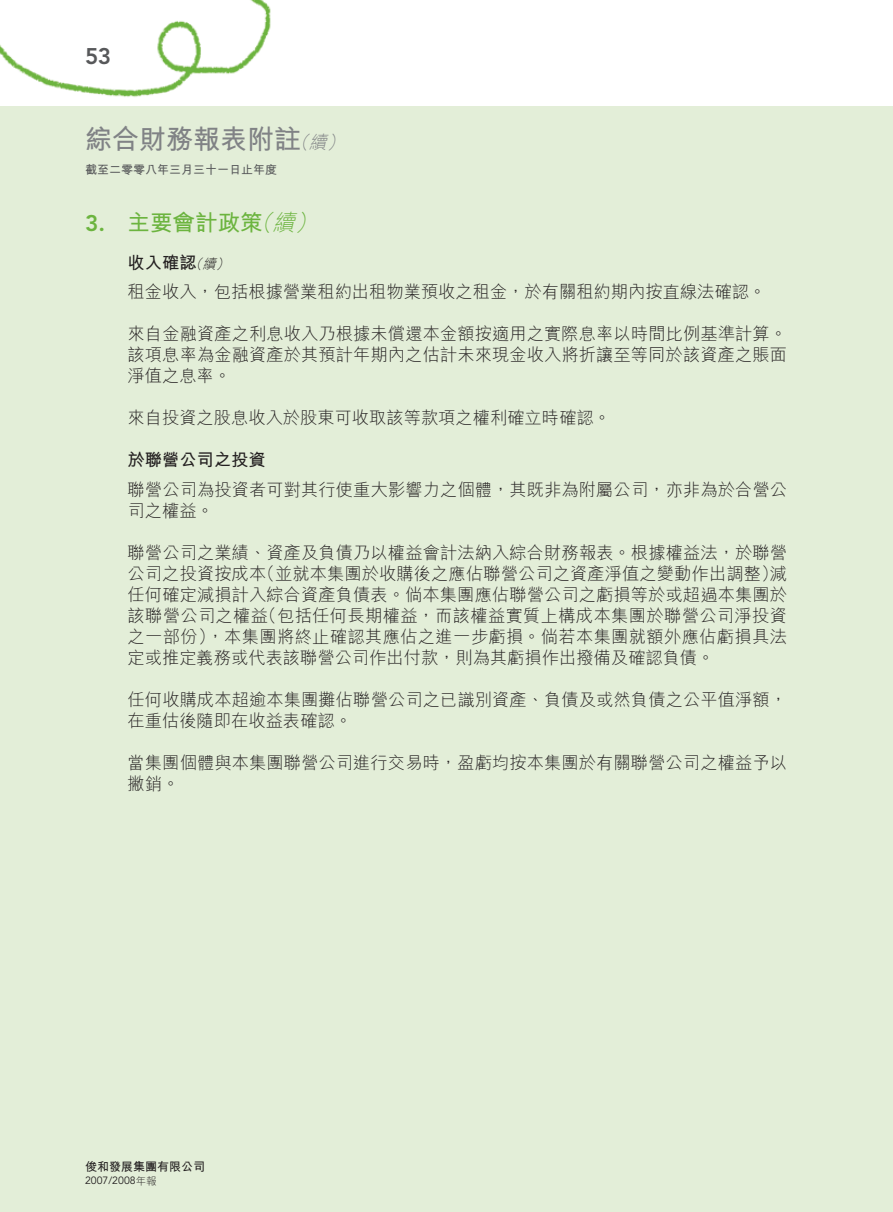
<style>
.page{position:relative;width:893px;height:1212px;background:#fff}
.page>*{position:absolute;margin:0;border:0;box-sizing:border-box;transform-origin:0 0}
.t1{font:27px "M Hei HK Bold E Ten B5 H";color:#808285}
.t2{font:22.5px "M Hei HK Bold E Ten B5 H";color:#6cb43f}
.t3{font:800 22.5px "Avenir LT Std";color:#57585a}
.t4{font:17.25px/21px "M Hei HK Light E Ten B5 H";letter-spacing:.005em;color:#231f20}
.t5{font:17.25px "M Hei HK Bold E Ten B5 H";color:#231f20}
.t6{font:12px "M Hei HK Bold E Ten B5 H";color:#57585a}
.t7{font:12px "M Hei HK Bold E Ten B5 H";color:#231f20}
.t8{font:10.5px "Avenir LT Std";color:#231f20}
.s1{font-family:"M Hei HK Light E Ten B5 H";font-style:italic;font-size:18px}
.s2{font-family:"Avenir LT Std";font-weight:800}
.s3{font-family:"M Hei HK Light E Ten B5 H";font-style:italic}
.s4{font-family:"M Hei HK Light E Ten B5 H";font-style:italic;font-size:13.5px}
.s5{font-family:"M Hei HK Light E Ten B5 H"}
</style>
<div class="page">
<img style="left:0;top:0;width:317px;height:107px">
<div style="left:0;top:107px;width:892px;height:1105px;background:#e3eed8"></div>
<h2 class="t3" style="left:85px;top:43px;width:27px">53</h2>
<h1 class="t1" style="left:85px;top:129px;width:265px">綜合財務報表附註<span class="s1">（續）</span></h1>
<p class="t6" style="left:85px;top:165px;width:193px">截至二零零八年三月三十一日止年度</p>
<h2 class="t2" style="left:85px;top:214px;width:239px"><span class="s2">3.</span> 主要會計政策<span class="s3">（續）</span></h2>
<p class="t5" style="left:128px;top:256px;width:106px">收入確認<span class="s4">（續）</span></p>
<p class="t4" style="left:128px;top:284px;width:640px">租金收入，包括根據營業租約出租物業預收之租金，於有關租約期內按直線法確認。</p>
<p class="t4" style="left:128px;top:326px;width:661px;text-align:justify">來自金融資產之利息收入乃根據未償還本金額按適用之實際息率以時間比例基準計算。該項息率為金融資產於其預計年期內之估計未來現金收入將折讓至等同於該資產之賬面淨值之息率。</p>
<p class="t4" style="left:128px;top:410px;width:485px">來自投資之股息收入於股東可收取該等款項之權利確立時確認。</p>
<p class="t5" style="left:128px;top:453px;width:139px">於聯營公司之投資</p>
<p class="t4" style="left:128px;top:481px;width:661px">聯營公司為投資者可對其行使重大影響力之個體，其既非為附屬公司，亦非為於合營公司之權益。</p>
<p class="t4" style="left:128px;top:544px;width:661px;text-align:justify">聯營公司之業績、資產及負債乃以權益會計法納入綜合財務報表。根據權益法，於聯營公司之投資按成本（並就本集團於收購後之應佔聯營公司之資產淨值之變動作出調整）減任何確定減損計入綜合資產負債表。倘本集團應佔聯營公司之虧損等於或超過本集團於該聯營公司之權益（包括任何長期權益，而該權益實質上構成本集團於聯營公司淨投資之一部份），本集團將終止確認其應佔之進一步虧損。倘若本集團就額外應佔虧損具法定或推定義務或代表該聯營公司作出付款，則為其虧損作出撥備及確認負債。</p>
<p class="t4" style="left:128px;top:691px;width:661px">任何收購成本超逾本集團攤佔聯營公司之已識別資產、負債及或然負債之公平值淨額，在重估後隨即在收益表確認。</p>
<p class="t4" style="left:128px;top:754px;width:661px">當集團個體與本集團聯營公司進行交易時，盈虧均按本集團於有關聯營公司之權益予以撇銷。</p>
<p class="t7" style="left:85px;top:1162px;width:121px">俊和發展集團有限公司</p>
<p class="t8" style="left:85px;top:1174px;width:73px">2007/2008<span class="s5">年報</span></p>
</div>
